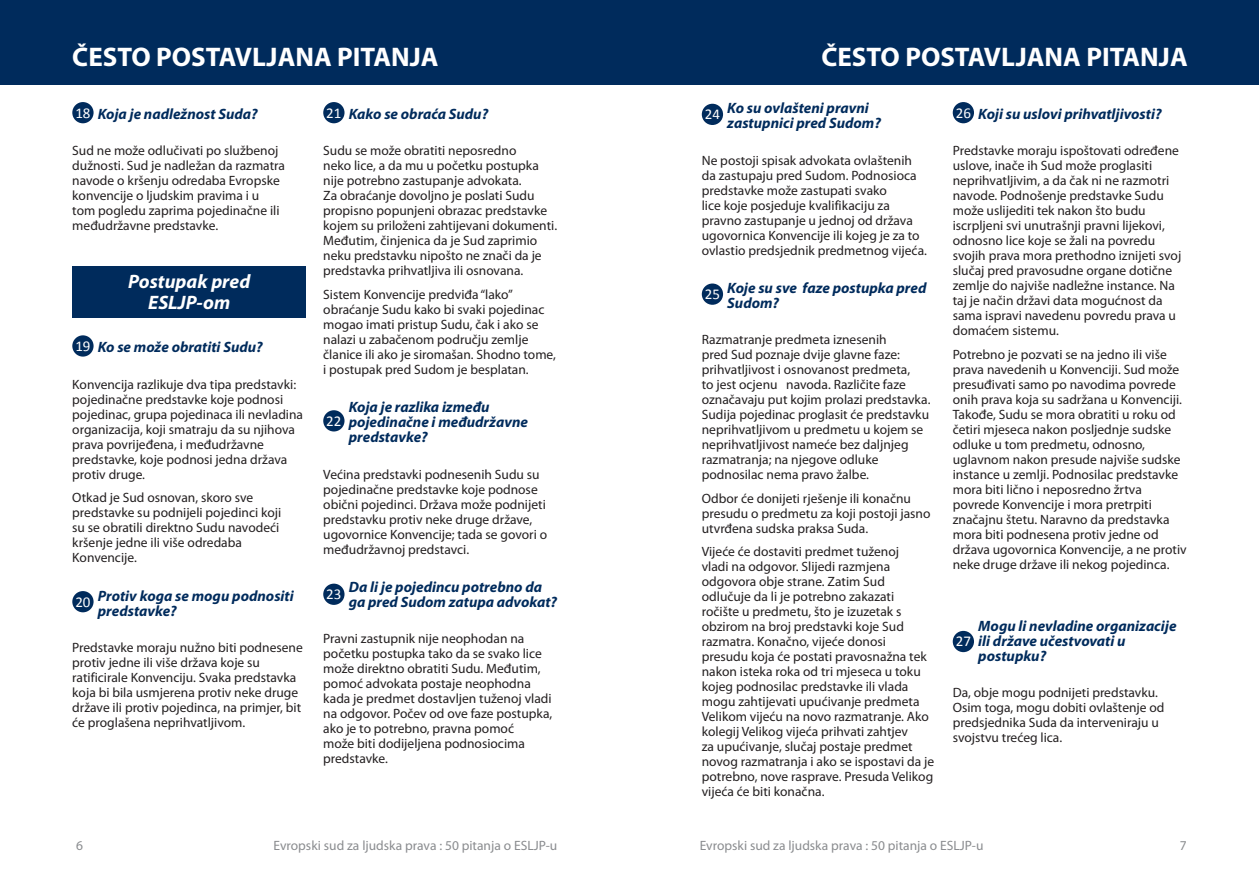
<style>
.page{position:relative;width:1259px;height:893px;background:#fff}
.page>*{position:absolute;margin:0;border:0;box-sizing:border-box;transform-origin:0 0}
.t1{font:700 27px "Myriad Pro";color:#fff}
.FAQ_-_Rubrique{font:italic 700 19.5px/21px "Myriad Pro";color:#fff;text-align:center}
.FAQ_-_Question{font:italic 700 15px/15px "Myriad Pro";color:#002b5c}
.t2{font:15px "Calibri";color:#fff}
.FAQ_-_Texte{font:13.5px/15px "Myriad Pro";color:#231f20}
.t3{font:13.5px "Myriad Pro";color:#8a8c8f}
</style>
<div class="page">
<div style="left:0;top:0;width:1259px;height:85px;background:#002b5c"></div>
<div style="left:72px;top:102px;width:22px;height:21px;background:#002b5c;border-radius:50%"></div>
<div style="left:72px;top:267px;width:234px;height:51px;background:#002b5c"></div>
<div style="left:72px;top:335px;width:22px;height:22px;background:#002b5c;border-radius:50%"></div>
<div style="left:72px;top:591px;width:22px;height:21px;background:#002b5c;border-radius:50%"></div>
<div style="left:323px;top:102px;width:21px;height:21px;background:#002b5c;border-radius:50%"></div>
<div style="left:323px;top:410px;width:21px;height:21px;background:#002b5c;border-radius:50%"></div>
<div style="left:323px;top:584px;width:21px;height:21px;background:#002b5c;border-radius:50%"></div>
<div style="left:702px;top:104px;width:21px;height:21px;background:#002b5c;border-radius:50%"></div>
<div style="left:702px;top:283px;width:21px;height:22px;background:#002b5c;border-radius:50%"></div>
<div style="left:952px;top:102px;width:22px;height:21px;background:#002b5c;border-radius:50%"></div>
<div style="left:952px;top:631px;width:22px;height:21px;background:#002b5c;border-radius:50%"></div>
<h1 class="t1" style="left:72px;top:39px;width:368px">ČESTO POSTAVLJANA PITANJA</h1>
<h1 class="t1" style="left:821px;top:39px;width:368px">ČESTO POSTAVLJANA PITANJA</h1>
<p class="t2" style="left:75px;top:103px;width:17px">18</p>
<p class="FAQ_-_Question" style="left:98px;top:106px;width:161px">Koja je nadležnost Suda?</p>
<p class="FAQ_-_Texte" style="left:72px;top:143px;width:214px">Sud ne može odlučivati po službenoj dužnosti. Sud je nadležan da razmatra navode o kršenju odredaba Evropske konvencije o ljudskim pravima i u tom pogledu zaprima pojedinačne ili međudržavne predstavke.</p>
<p class="FAQ_-_Rubrique" style="left:128px;top:270px;width:124px">Postupak pred<br>ESLJP-om</p>
<p class="t2" style="left:75px;top:336px;width:17px">19</p>
<p class="FAQ_-_Question" style="left:98px;top:339px;width:166px">Ko se može obratiti Sudu?</p>
<p class="FAQ_-_Texte" style="left:72px;top:376px;width:232px">Konvencija razlikuje dva tipa predstavki: pojedinačne predstavke koje podnosi pojedinac, grupa pojedinaca ili nevladina organizacija, koji smatraju da su njihova prava povrijeđena, i međudržavne predstavke, koje podnosi jedna država protiv druge.</p>
<p class="FAQ_-_Texte" style="left:72px;top:490px;width:210px">Otkad je Sud osnovan, skoro sve predstavke su podnijeli pojedinci koji su se obratili direktno Sudu navodeći kršenje jedne ili više odredaba<br>Konvencije.</p>
<p class="t2" style="left:75px;top:592px;width:17px">20</p>
<p class="FAQ_-_Question" style="left:98px;top:588px;width:197px">Protiv koga se mogu podnositi predstavke?</p>
<p class="FAQ_-_Texte" style="left:72px;top:640px;width:232px">Predstavke moraju nužno biti podnesene protiv jedne ili više država koje su ratificirale Konvenciju. Svaka predstavka koja bi bila usmjerena protiv neke druge države ili protiv pojedinca, na primjer, bit će proglašena neprihvatljivom.</p>
<p class="t2" style="left:326px;top:103px;width:17px">21</p>
<p class="FAQ_-_Question" style="left:349px;top:106px;width:141px">Kako se obraća Sudu?</p>
<p class="FAQ_-_Texte" style="left:323px;top:143px;width:235px">Sudu se može obratiti neposredno<br>neko lice, a da mu u početku postupka nije potrebno zastupanje advokata.<br>Za obraćanje dovoljno je poslati Sudu propisno popunjeni obrazac predstavke kojem su priloženi zahtijevani dokumenti.<br>Međutim, činjenica da je Sud zaprimio neku predstavku nipošto ne znači da je predstavka prihvatljiva ili osnovana.</p>
<p class="FAQ_-_Texte" style="left:323px;top:287px;width:234px">Sistem Konvencije predviđa “lako” obraćanje Sudu kako bi svaki pojedinac mogao imati pristup Sudu, čak i ako se nalazi u zabačenom području zemlje članice ili ako je siromašan. Shodno tome, i postupak pred Sudom je besplatan.</p>
<p class="t2" style="left:326px;top:411px;width:17px">22</p>
<p class="FAQ_-_Question" style="left:349px;top:399px;width:181px">Koja je razlika između pojedinačne i međudržavne predstavke?</p>
<p class="FAQ_-_Texte" style="left:323px;top:466px;width:225px">Većina predstavki podnesenih Sudu su pojedinačne predstavke koje podnose obični pojedinci. Država može podnijeti predstavku protiv neke druge države, ugovornice Konvencije; tada se govori o međudržavnoj predstavci.</p>
<p class="t2" style="left:326px;top:585px;width:17px">23</p>
<p class="FAQ_-_Question" style="left:349px;top:579px;width:210px">Da li je pojedincu potrebno da ga pred Sudom zatupa advokat?</p>
<p class="FAQ_-_Texte" style="left:323px;top:631px;width:231px">Pravni zastupnik nije neophodan na početku postupka tako da se svako lice može direktno obratiti Sudu. Međutim, pomoć advokata postaje neophodna kada je predmet dostavljen tuženoj vladi na odgovor. Počev od ove faze postupka, ako je to potrebno, pravna pomoć<br>može biti dodijeljena podnosiocima predstavke.</p>
<p class="t2" style="left:705px;top:105px;width:17px">24</p>
<p class="FAQ_-_Question" style="left:727px;top:100px;width:155px">Ko su ovlašteni pravni zastupnici pred Sudom?</p>
<p class="FAQ_-_Texte" style="left:702px;top:152px;width:227px">Ne postoji spisak advokata ovlaštenih da zastupaju pred Sudom. Podnosioca predstavke može zastupati svako<br>lice koje posjeduje kvalifikaciju za pravno zastupanje u jednoj od država ugovornica Konvencije ili kojeg je za to ovlastio predsjednik predmetnog vijeća.</p>
<p class="t2" style="left:705px;top:284px;width:17px">25</p>
<p class="FAQ_-_Question" style="left:727px;top:280px;width:201px">Koje su sve faze postupka pred<br>Sudom?</p>
<p class="FAQ_-_Texte" style="left:702px;top:332px;width:230px">Razmatranje predmeta iznesenih<br>pred Sud poznaje dvije glavne faze: prihvatljivost i osnovanost predmeta,<br>to jest ocjenu navoda. Različite faze označavaju put kojim prolazi predstavka.<br>Sudija pojedinac proglasit će predstavku neprihvatljivom u predmetu u kojem se neprihvatljivost nameće bez daljnjeg razmatranja; na njegove odluke podnosilac nema pravo žalbe.</p>
<p class="FAQ_-_Texte" style="left:702px;top:491px;width:230px">Odbor će donijeti rješenje ili konačnu presudu o predmetu za koji postoji jasno utvrđena sudska praksa Suda.</p>
<p class="FAQ_-_Texte" style="left:702px;top:544px;width:234px">Vijeće će dostaviti predmet tuženoj<br>vladi na odgovor. Slijedi razmjena odgovora obje strane. Zatim Sud odlučuje da li je potrebno zakazati ročište u predmetu, što je izuzetak s obzirom na broj predstavki koje Sud razmatra. Konačno, vijeće donosi presudu koja će postati pravosnažna tek nakon isteka roka od tri mjeseca u toku kojeg podnosilac predstavke ili vlada mogu zahtijevati upućivanje predmeta Velikom vijeću na novo razmatranje. Ako kolegij Velikog vijeća prihvati zahtjev<br>za upućivanje, slučaj postaje predmet novog razmatranja i ako se ispostavi da je potrebno, nove rasprave. Presuda Velikog vijeća će biti konačna.</p>
<p class="t2" style="left:955px;top:103px;width:17px">26</p>
<p class="FAQ_-_Question" style="left:978px;top:106px;width:185px">Koji su uslovi prihvatljivosti?</p>
<p class="FAQ_-_Texte" style="left:952px;top:143px;width:230px">Predstavke moraju ispoštovati određene uslove, inače ih Sud može proglasiti neprihvatljivim, a da čak ni ne razmotri navode. Podnošenje predstavke Sudu može uslijediti tek nakon što budu iscrpljeni svi unutrašnji pravni lijekovi, odnosno lice koje se žali na povredu svojih prava mora prethodno iznijeti svoj slučaj pred pravosudne organe dotične zemlje do najviše nadležne instance. Na taj je način državi data mogućnost da sama ispravi navedenu povredu prava u domaćem sistemu.</p>
<p class="FAQ_-_Texte" style="left:952px;top:347px;width:235px">Potrebno je pozvati se na jedno ili više prava navedenih u Konvenciji. Sud može presuđivati samo po navodima povrede onih prava koja su sadržana u Konvenciji.<br>Takođe, Sudu se mora obratiti u roku od četiri mjeseca nakon posljednje sudske odluke u tom predmetu, odnosno, uglavnom nakon presude najviše sudske instance u zemlji. Podnosilac predstavke mora biti lično i neposredno žrtva povrede Konvencije i mora pretrpiti značajnu štetu. Naravno da predstavka mora biti podnesena protiv jedne od država ugovornica Konvencije, a ne protiv neke druge države ili nekog pojedinca.</p>
<p class="FAQ_-_Question" style="left:978px;top:618px;width:200px">Mogu li nevladine organizacije ili države učestvovati u postupku?</p>
<p class="FAQ_-_Texte" style="left:952px;top:685px;width:213px">Da, obje mogu podnijeti predstavku.<br>Osim toga, mogu dobiti ovlaštenje od predsjednika Suda da interveniraju u svojstvu trećeg lica.</p>
<p class="t2" style="left:955px;top:632px;width:17px">27</p>
<p class="t3" style="left:76px;top:837px;width:8px">6</p>
<p class="t3" style="left:273px;top:837px;width:285px">Evropski sud za ljudska prava : 50 pitanja o ESLJP-u</p>
<p class="t3" style="left:699px;top:837px;width:285px">Evropski sud za ljudska prava : 50 pitanja o ESLJP-u</p>
<p class="t3" style="left:1179px;top:837px;width:8px">7</p>
</div>
